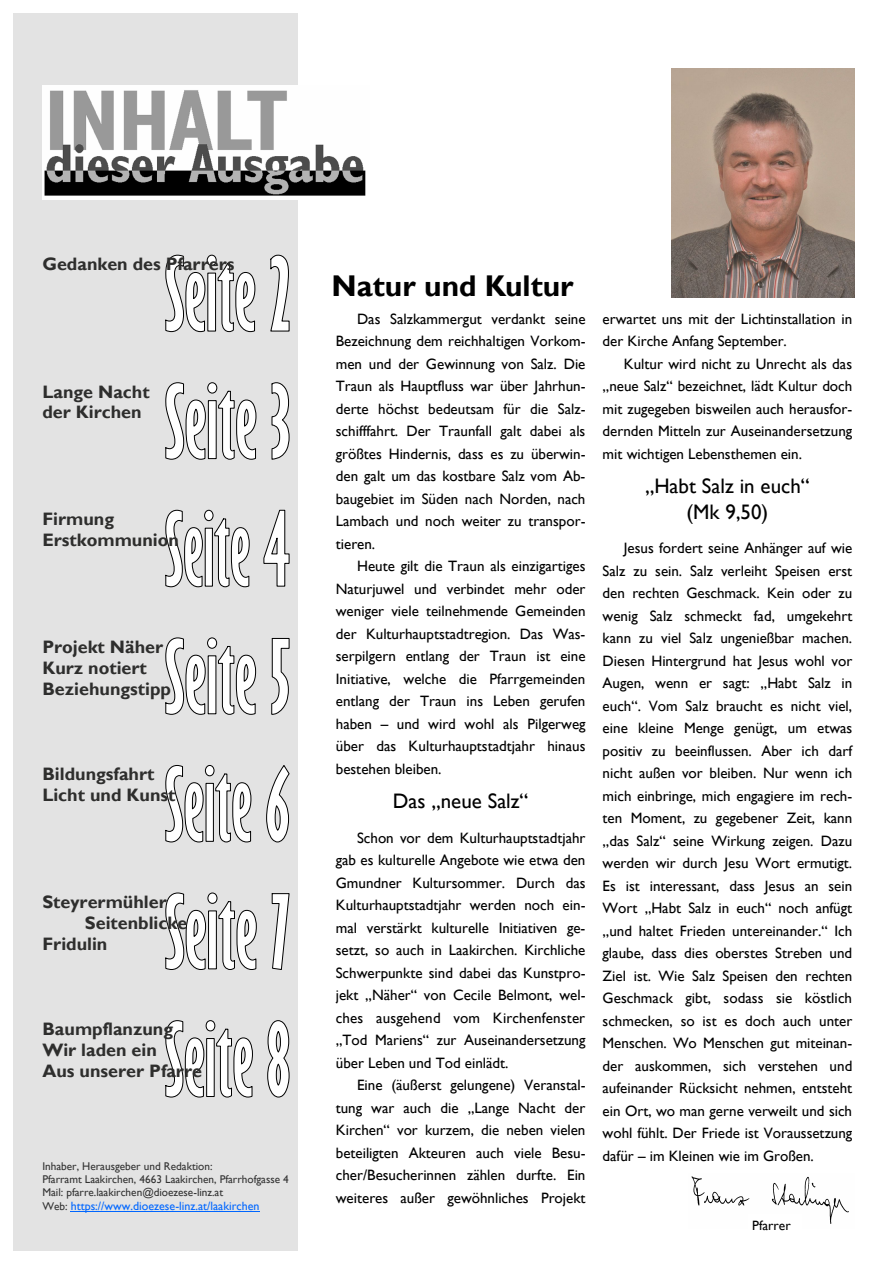
<style>
.page{position:relative;width:893px;height:1263px;background:#fff}
.page>*{position:absolute;margin:0;border:0;box-sizing:border-box;transform-origin:0 0}
.t1{font:700 30px "Gill Sans";color:#000}
.t2{font:21px/25.5px "Gill Sans";color:#000;text-align:center}
.t3{font:700 18px/20.9px "Gill Sans";color:#2e2e2d}
.t4{font:15px/22.5px "Gill Sans";color:#000;text-align:justify}
.t5{font:13.5px "Gill Sans";color:#000}
.t6{font:12px "Gill Sans";color:#06f}
.t7{font:11.25px/13px "Gill Sans";color:#333}
.s1{font-size:11.25px;color:#333}
</style>
<div class="page">
<div style="left:13px;top:13px;width:285px;height:1237px;background:#e3e3e3"></div>
<img style="left:42px;top:85px;width:324px;height:115px">
<svg style="left:165px;top:382px;width:91px;height:78px"></svg>
<svg style="left:271px;top:382px;width:18px;height:78px"></svg>
<svg style="left:165px;top:510px;width:85px;height:77px"></svg>
<svg style="left:264px;top:510px;width:25px;height:76px"></svg>
<svg style="left:165px;top:637px;width:91px;height:78px"></svg>
<svg style="left:271px;top:638px;width:18px;height:77px"></svg>
<svg style="left:165px;top:765px;width:86px;height:77px"></svg>
<svg style="left:266px;top:765px;width:24px;height:77px"></svg>
<svg style="left:165px;top:893px;width:92px;height:77px"></svg>
<svg style="left:272px;top:893px;width:17px;height:77px"></svg>
<svg style="left:165px;top:255px;width:90px;height:77px"></svg>
<svg style="left:270px;top:255px;width:19px;height:76px"></svg>
<svg style="left:165px;top:1020px;width:88px;height:77px"></svg>
<svg style="left:267px;top:1020px;width:22px;height:77px"></svg>
<hr style="left:71px;top:1211px;width:189px;height:1px;background:#06f">
<img style="left:691px;top:1176px;width:158px;height:48px">
<div style="left:748px;top:1214px;width:53px;height:19px;background:#fff"></div>
<img style="left:672px;top:68px;width:183px;height:230px">
<p class="t3" style="left:42px;top:253px;width:194px">Gedanken des Pfarrers</p>
<p class="t3" style="left:42px;top:381px;width:109px">Lange Nacht der Kirchen</p>
<p class="t3" style="left:42px;top:508px;width:138px">Firmung<br>Erstkommunion</p>
<p class="t3" style="left:42px;top:636px;width:130px">Projekt Näher<br>Kurz notiert<br>Beziehungstipp</p>
<p class="t3" style="left:42px;top:763px;width:135px">Bildungsfahrt<br>Licht und Kunst</p>
<p class="t3" style="left:42px;top:891px;width:126px">Steyrermühler</p>
<p class="t3" style="left:85px;top:912px;width:104px">Seitenblicke</p>
<p class="t3" style="left:42px;top:933px;width:67px">Fridulin</p>
<p class="t3" style="left:42px;top:1019px;width:161px">Baumpflanzung<br>Wir laden ein<br>Aus unserer Pfarre</p>
<p class="t7" style="left:42px;top:1160px;width:248px">Inhaber, Herausgeber und Redaktion:<br>Pfarramt Laakirchen, 4663 Laakirchen, Pfarrhofgasse 4<br>Mail: pfarre.laakirchen@dioezese-linz.at</p>
<p class="t6" style="left:42px;top:1199px;width:219px"><span class="s1">Web:</span> https://www.dioezese-linz.at/laakirchen</p>
<h1 class="t1" style="left:332px;top:268px;width:244px">Natur und Kultur</h1>
<p class="t4" style="left:336px;top:307px;width:251px;text-indent:21px">Das Salzkammergut verdankt seine Bezeichnung dem reichhaltigen Vorkom&shy;men und der Gewinnung von Salz. Die Traun als Hauptfluss war über Jahrhun&shy;derte höchst bedeutsam für die Salz&shy;schifffahrt. Der Traunfall galt dabei als größtes Hindernis, dass es zu überwin&shy;den galt um das kostbare Salz vom Ab&shy;baugebiet im Süden nach Norden, nach Lambach und noch weiter zu transpor&shy;tieren.</p>
<p class="t4" style="left:336px;top:555px;width:251px;text-indent:21px">Heute gilt die Traun als einzigartiges Naturjuwel und verbindet mehr oder weniger viele teilnehmende Gemeinden der Kulturhauptstadtregion. Das Was&shy;serpilgern entlang der Traun ist eine Initiative, welche die Pfarrgemeinden entlang der Traun ins Leben gerufen haben – und wird wohl als Pilgerweg über das Kulturhauptstadtjahr hinaus bestehen bleiben.</p>
<h2 class="t2" style="left:393px;top:788px;width:137px">Das „neue Salz“</h2>
<p class="t4" style="left:336px;top:826px;width:251px;text-indent:21px">Schon vor dem Kulturhauptstadtjahr gab es kulturelle Angebote wie etwa den Gmundner Kultursommer. Durch das Kulturhauptstadtjahr werden noch ein&shy;mal verstärkt kulturelle Initiativen ge&shy;setzt, so auch in Laakirchen. Kirchliche Schwerpunkte sind dabei das Kunstpro&shy;jekt „Näher“ von Cecile Belmont, wel&shy;ches ausgehend vom Kirchenfenster „Tod Mariens“ zur Auseinandersetzung über Leben und Tod einlädt.</p>
<p class="t4" style="left:336px;top:1074px;width:251px;text-indent:21px">Eine (äußerst gelungene) Veranstal&shy;tung war auch die „Lange Nacht der Kirchen“ vor kurzem, die neben vielen beteiligten Akteuren auch viele Besu&shy;cher/Besucherinnen zählen durfte. Ein weiteres außer gewöhnliches Projekt</p>
<p class="t4" style="left:603px;top:307px;width:251px">erwartet uns mit der Lichtinstallation in der Kirche Anfang September.</p>
<p class="t4" style="left:603px;top:352px;width:251px;text-indent:21px">Kultur wird nicht zu Unrecht als das „neue Salz“ bezeichnet, lädt Kultur doch mit zugegeben bisweilen auch herausfor&shy;dernden Mitteln zur Auseinandersetzung mit wichtigen Lebensthemen ein.</p>
<h2 class="t2" style="left:645px;top:473px;width:166px">„Habt Salz in euch“ (Mk 9,50)</h2>
<p class="t4" style="left:603px;top:537px;width:251px;text-indent:21px">Jesus fordert seine Anhänger auf wie Salz zu sein. Salz verleiht Speisen erst den rechten Geschmack. Kein oder zu wenig Salz schmeckt fad, umgekehrt kann zu viel Salz ungenießbar machen.<br>Diesen Hintergrund hat Jesus wohl vor Augen, wenn er sagt: „Habt Salz in euch“. Vom Salz braucht es nicht viel, eine kleine Menge genügt, um etwas positiv zu beeinflussen. Aber ich darf nicht außen vor bleiben. Nur wenn ich mich einbringe, mich engagiere im rech&shy;ten Moment, zu gegebener Zeit, kann „das Salz“ seine Wirkung zeigen. Dazu werden wir durch Jesu Wort ermutigt.<br>Es ist interessant, dass Jesus an sein Wort „Habt Salz in euch“ noch anfügt „und haltet Frieden untereinander.“ Ich glaube, dass dies oberstes Streben und Ziel ist. Wie Salz Speisen den rechten Geschmack gibt, sodass sie köstlich schmecken, so ist es doch auch unter Menschen. Wo Menschen gut miteinan&shy;der auskommen, sich verstehen und aufeinander Rücksicht nehmen, entsteht ein Ort, wo man gerne verweilt und sich wohl fühlt. Der Friede ist Voraussetzung dafür – im Kleinen wie im Großen.</p>
<p class="t5" style="left:752px;top:1217px;width:40px">Pfarrer</p>
</div>
